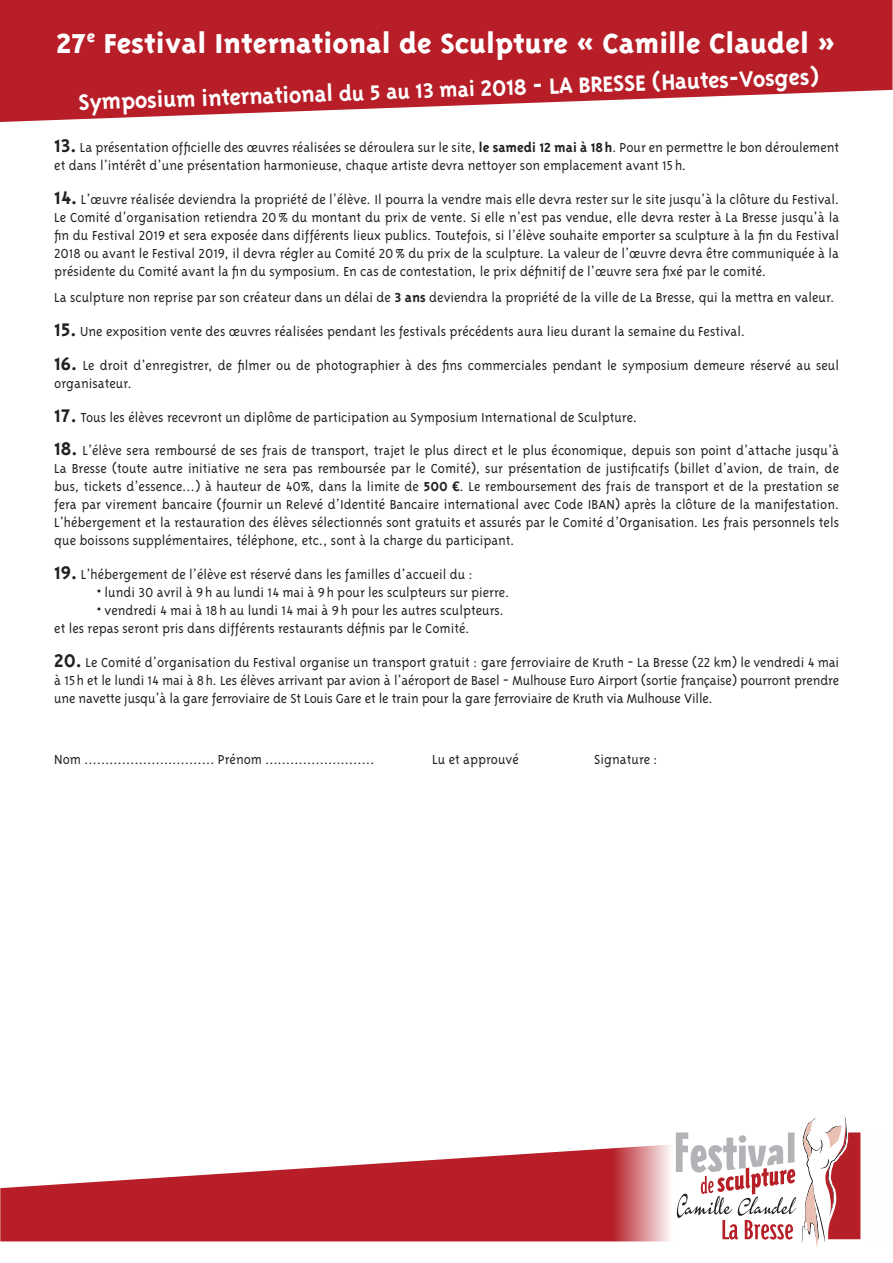
<style>
.page{position:relative;width:893px;height:1263px;background:#fff}
.page>*{position:absolute;margin:0;border:0;box-sizing:border-box;transform-origin:0 0}
.t1{font:31.5px "Triplex Extrabold Lining";color:#fff}
.t2{font:25.5px "Triplex Bold Lining";color:#fff}
.t3{font:15px/18px "Triplex Light Lining";color:#231f20}
.s1{font-size:24px}
.s2{font-family:"Triplex Bold Lining";font-size:21px}
.s3{font-family:"Triplex Bold Lining"}
.s4{font-family:"Calibri";font-weight:700}
</style>
<div class="page">
<svg style="left:0;top:1145px;width:670px;height:96px;fill:#b71e27"></svg>
<svg style="left:802px;top:1117px;width:58px;height:130px"></svg>
<svg style="left:676px;top:1132px;width:120px;height:108px"></svg>
<svg style="left:0;top:0;width:892px;height:122px;background:#c03b43"></svg>
<h1 class="t1" style="left:57px;top:25px;width:780px">27<sup>e</sup> Festival International de Sculpture « Camille Claudel »</h1>
<h2 class="t2" style="left:78px;top:88px;width:743px;rotate:-2deg">Symposium international <span class="s1">du 5 au 13 mai</span> 2018 - LA BRESSE (Hautes-Vosges)</h2>
<p class="t3" style="left:54px;top:138px;width:786px"><span class="s2">13.</span> La présentation officielle des œuvres réalisées se déroulera sur le site, <span class="s3">le samedi 12 mai à 18h</span>. Pour en permettre le bon déroulement et dans l’intérêt d’une présentation harmonieuse, chaque artiste devra nettoyer son emplacement avant 15 h.</p>
<p class="t3" style="left:54px;top:190px;width:787px;text-align:justify"><span class="s2">14.</span> L’œuvre réalisée deviendra la propriété de l’élève. Il pourra la vendre mais elle devra rester sur le site jusqu’à la clôture du Festival.<br>Le Comité d’organisation retiendra 20% du montant du prix de vente. Si elle n’est pas vendue, elle devra rester à La Bresse jusqu’à la fin du Festival 2019 et sera exposée dans différents lieux publics. Toutefois, si l’élève souhaite emporter sa sculpture à la fin du Festival 2018 ou avant le Festival 2019, il devra régler au Comité 20% du prix de la sculpture. La valeur de l’œuvre devra être communiquée à la présidente du Comité avant la fin du symposium. En cas de contestation, le prix définitif de l’œuvre sera fixé par le comité.</p>
<p class="t3" style="left:54px;top:289px;width:782px">La sculpture non reprise par son créateur dans un délai de <span class="s3">3 ans</span> deviendra la propriété de la ville de La Bresse, qui la mettra en valeur.</p>
<p class="t3" style="left:54px;top:322px;width:693px"><span class="s2">15.</span> Une exposition vente des œuvres réalisées pendant les festivals précédents aura lieu durant la semaine du Festival.</p>
<p class="t3" style="left:54px;top:356px;width:786px"><span class="s2">16.</span> Le droit d’enregistrer, de filmer ou de photographier à des fins commerciales pendant le symposium demeure réservé au seul organisateur.</p>
<p class="t3" style="left:54px;top:408px;width:585px"><span class="s2">17.</span> Tous les élèves recevront un diplôme de participation au Symposium International de Sculpture.</p>
<p class="t3" style="left:54px;top:441px;width:786px;text-align:justify"><span class="s2">18.</span> L’élève sera remboursé de ses frais de transport, trajet le plus direct et le plus économique, depuis son point d’attache jusqu’à La Bresse (toute autre initiative ne sera pas remboursée par le Comité), sur présentation de justificatifs (billet d’avion, de train, de bus, tickets d’essence…) à hauteur de 40%, dans la limite de <span class="s3">500</span> <span class="s4">€</span>. Le remboursement des frais de transport et de la prestation se fera par virement bancaire (fournir un Relevé d’Identité Bancaire international avec Code IBAN) après la clôture de la manifestation.<br>L’hébergement et la restauration des élèves sélectionnés sont gratuits et assurés par le Comité d’Organisation. Les frais personnels tels que boissons supplémentaires, téléphone, etc., sont à la charge du participant.</p>
<p class="t3" style="left:54px;top:565px;width:420px"><span class="s2">19.</span> L’hébergement de l’élève est réservé dans les familles d’accueil du :</p>
<p class="t3" style="left:97px;top:583px;width:414px">• lundi 30 avril à 9 h au lundi 14 mai à 9 h pour les sculpteurs sur pierre.</p>
<p class="t3" style="left:54px;top:601px;width:451px;text-indent:43px">• vendredi 4 mai à 18 h au lundi 14 mai à 9 h pour les autres sculpteurs. et les repas seront pris dans différents restaurants définis par le Comité.</p>
<p class="t3" style="left:54px;top:653px;width:787px;text-align:justify"><span class="s2">20.</span> Le Comité d’organisation du Festival organise un transport gratuit : gare ferroviaire de Kruth - La Bresse (22 km) le vendredi 4 mai à 15h et le lundi 14 mai à 8h. Les élèves arrivant par avion à l’aéroport de Basel - Mulhouse Euro Airport (sortie française) pourront prendre une navette jusqu’à la gare ferroviaire de St Louis Gare et le train pour la gare ferroviaire de Kruth via Mulhouse Ville.</p>
<p class="t3" style="left:54px;top:750px;width:322px">Nom ……………………….… Prénom ………………….….</p>
<p class="t3" style="left:432px;top:750px;width:88px">Lu et approuvé</p>
<p class="t3" style="left:594px;top:750px;width:65px">Signature :</p>
</div>
